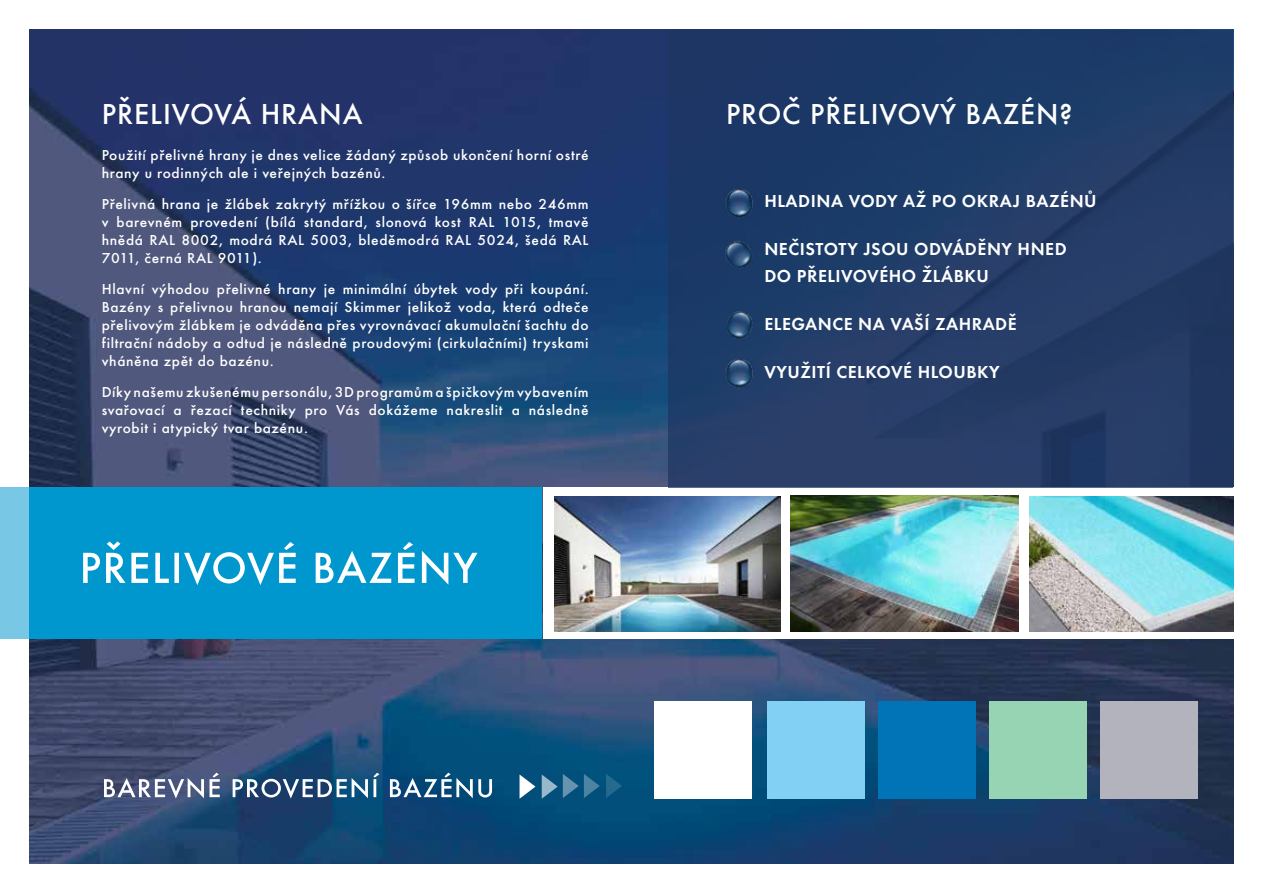
<style>
.page{position:relative;width:1263px;height:893px;background:#fff}
.page>*{position:absolute;margin:0;border:0;box-sizing:border-box;transform-origin:0 0}
.t1{font:500 30px "Futura TOT";letter-spacing:.03em;color:#fff}
.t2{font:600 18px/27px "Futura TOT";letter-spacing:.03em;color:#fff}
.t3{font:500 15px/18px "Futura TOT";letter-spacing:.04em;color:#fff;text-align:justify}
</style>
<div class="page">
<img style="left:30px;top:30px;width:1203px;height:833px">
<svg style="left:104px;top:773px;width:388px;height:25px"></svg>
<div style="left:543px;top:488px;width:699px;height:151px;background:#fff"></div>
<div style="left:30px;top:488px;width:512px;height:151px;background:#0097ce"></div>
<div style="left:0;top:488px;width:30px;height:151px;background:#78c7e5"></div>
<svg style="left:83px;top:541px;width:394px;height:44px"></svg>
<img style="left:555px;top:496px;width:225px;height:136px">
<img style="left:791px;top:496px;width:228px;height:135px">
<img style="left:1029px;top:496px;width:204px;height:136px">
<svg style="left:519px;top:774px;width:16px;height:25px"></svg>
<svg style="left:542px;top:774px;width:58px;height:25px"></svg>
<svg style="left:606px;top:774px;width:16px;height:24px"></svg>
<div style="left:669px;top:30px;width:564px;height:458px;background:#1d3662"></div>
<img style="left:725px;top:189px;width:28px;height:29px">
<img style="left:725px;top:240px;width:28px;height:29px">
<img style="left:726px;top:311px;width:27px;height:28px">
<img style="left:725px;top:359px;width:28px;height:29px">
<div style="left:654px;top:701px;width:97px;height:98px;background:#fff"></div>
<div style="left:767px;top:701px;width:97px;height:98px;background:#83d0f5"></div>
<div style="left:878px;top:701px;width:97px;height:98px;background:#0074b6"></div>
<div style="left:989px;top:701px;width:98px;height:98px;background:#96d4b4"></div>
<div style="left:1100px;top:701px;width:98px;height:98px;background:#b2b3bd"></div>
<h1 class="t1" style="left:102px;top:97px;width:262px">PŘELIVOVÁ HRANA</h1>
<p class="t3" style="left:102px;top:146px;width:488px">Použití přelivné hrany je dnes velice žádaný způsob ukončení horní ostré hrany u rodinných ale i veřejných bazénů.</p>
<p class="t3" style="left:102px;top:195px;width:488px">Přelivná hrana je žlábek zakrytý mřížkou o šířce 196mm nebo 246mm v barevném provedení (bílá standard, slonová kost RAL 1015, tmavě hnědá RAL 8002, modrá RAL 5003, bleděmodrá RAL 5024, šedá RAL 7011, černá RAL 9011).</p>
<p class="t3" style="left:102px;top:280px;width:488px">Hlavní výhodou přelivné hrany je minimální úbytek vody při koupání.<br>Bazény s přelivnou hranou nemají Skimmer jelikož voda, která odteče přelivovým žlábkem je odváděna přes vyrovnávací akumulační šachtu do filtrační nádoby a odtud je následně proudovými (cirkulačními) tryskami vháněna zpět do bazénu.</p>
<p class="t3" style="left:102px;top:382px;width:488px">Díky našemu zkušenému personálu, 3D programům a špičkovým vybavením svařovací a řezací techniky pro Vás dokážeme nakreslit a následně vyrobit i atypický tvar bazénu.</p>
<h1 class="t1" style="left:726px;top:97px;width:348px">PROČ PŘELIVOVÝ BAZÉN?</h1>
<p class="t2" style="left:764px;top:187px;width:334px">HLADINA VODY AŽ PO OKRAJ BAZÉNŮ</p>
<p class="t2" style="left:764px;top:235px;width:304px">NEČISTOTY JSOU ODVÁDĚNY HNED<br>DO PŘELIVOVÉHO ŽLÁBKU</p>
<p class="t2" style="left:764px;top:310px;width:254px">ELEGANCE NA VAŠÍ ZAHRADĚ</p>
<p class="t2" style="left:764px;top:359px;width:237px">VYUŽITÍ CELKOVÉ HLOUBKY</p>
</div>
